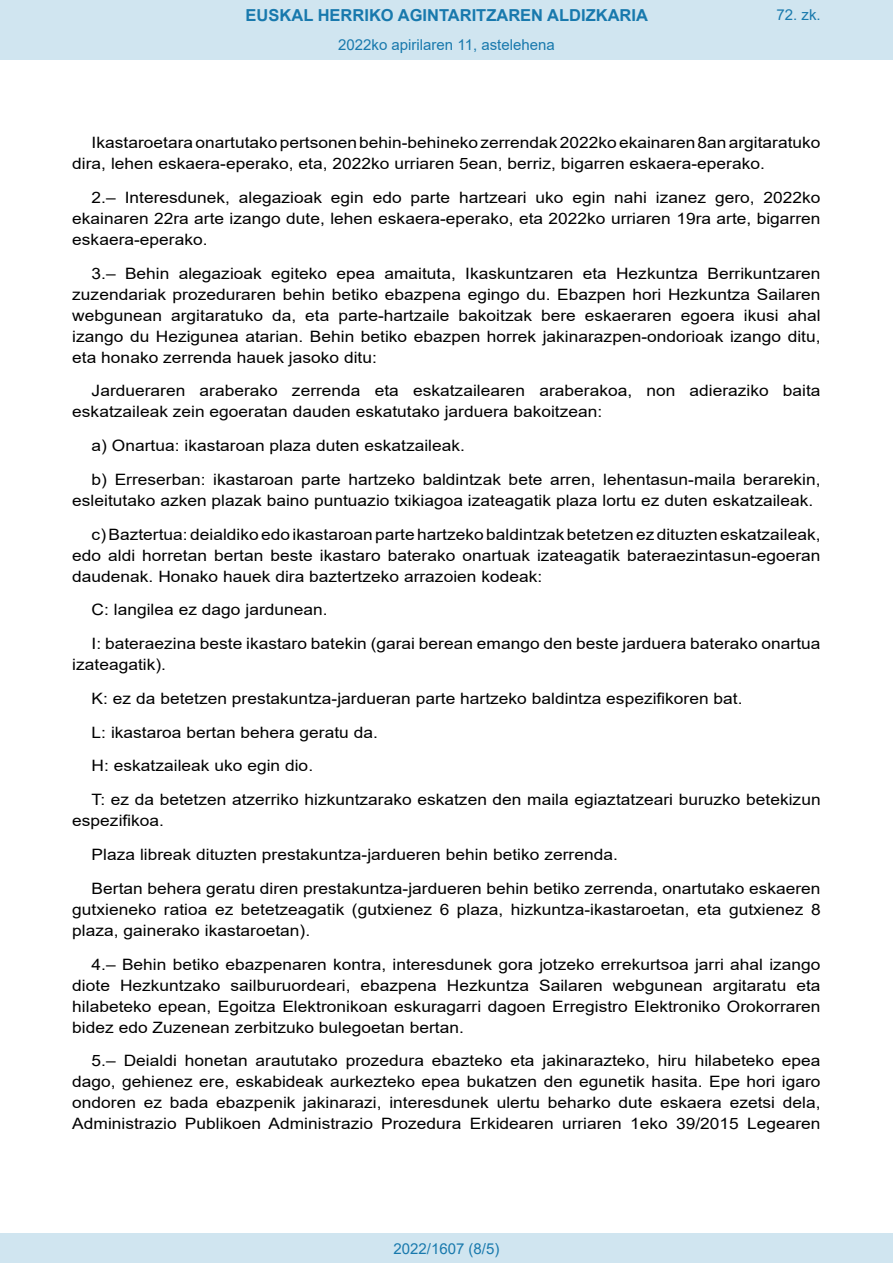
<style>
.page{position:relative;width:893px;height:1263px;background:#fff}
.page>*{position:absolute;margin:0;border:0;box-sizing:border-box;transform-origin:0 0}
.t1{font:700 16.5px "Arial";color:#1879ad}
.BOPVDetalle{font:15.6px/21px "Arial";color:#000;text-align:justify;scale:1.11 1}
.Paginacion_Centro{font:15px "Arial";color:#1879ad}
</style>
<div class="page">
<div style="left:0;top:0;width:893px;height:60px;background:#d0e5f0"></div>
<div style="left:0;top:1233px;width:893px;height:30px;background:#d0e5f0"></div>
<p class="t1" style="left:246px;top:3px;width:404px">EUSKAL HERRIKO AGINTARITZAREN ALDIZKARIA</p>
<p class="Paginacion_Centro" style="left:338px;top:35px;width:218px">2022ko apirilaren 11, astelehena</p>
<p class="Paginacion_Centro" style="left:776px;top:5px;width:46px">72. zk.</p>
<p class="BOPVDetalle" style="left:72px;top:132px;width:676px;text-indent:19px">Ikastaroetara onartutako pertsonen behin-behineko zerrendak 2022ko ekainaren 8an argitaratuko dira, lehen eskaera-eperako, eta, 2022ko urriaren 5ean, berriz, bigarren eskaera-eperako.</p>
<p class="BOPVDetalle" style="left:72px;top:187px;width:676px;text-indent:19px">2.– Interesdunek, alegazioak egin edo parte hartzeari uko egin nahi izanez gero, 2022ko ekainaren 22ra arte izango dute, lehen eskaera-eperako, eta 2022ko urriaren 19ra arte, bigarren eskaera-eperako.</p>
<p class="BOPVDetalle" style="left:72px;top:263px;width:676px;text-indent:19px">3.– Behin alegazioak egiteko epea amaituta, Ikaskuntzaren eta Hezkuntza Berrikuntzaren zuzendariak prozeduraren behin betiko ebazpena egingo du. Ebazpen hori Hezkuntza Sailaren webgunean argitaratuko da, eta parte-hartzaile bakoitzak bere eskaeraren egoera ikusi ahal izango du Hezigunea atarian. Behin betiko ebazpen horrek jakinarazpen-ondorioak izango ditu, eta honako zerrenda hauek jasoko ditu:</p>
<p class="BOPVDetalle" style="left:72px;top:380px;width:676px;text-indent:19px">Jardueraren araberako zerrenda eta eskatzailearen araberakoa, non adieraziko baita eskatzaileak zein egoeratan dauden eskatutako jarduera bakoitzean:</p>
<p class="BOPVDetalle" style="left:92px;top:435px;width:338px">a) Onartua: ikastaroan plaza duten eskatzaileak.</p>
<p class="BOPVDetalle" style="left:72px;top:469px;width:676px;text-indent:19px">b) Erreserban: ikastaroan parte hartzeko baldintzak bete arren, lehentasun-maila berarekin, esleitutako azken plazak baino puntuazio txikiagoa izateagatik plaza lortu ez duten eskatzaileak.</p>
<p class="BOPVDetalle" style="left:72px;top:524px;width:676px;text-indent:19px">c) Baztertua: deialdiko edo ikastaroan parte hartzeko baldintzak betetzen ez dituzten eskatzaileak, edo aldi horretan bertan beste ikastaro baterako onartuak izateagatik bateraezintasun-egoeran daudenak. Honako hauek dira baztertzeko arrazoien kodeak:</p>
<p class="BOPVDetalle" style="left:92px;top:599px;width:214px">C: langilea ez dago jardunean.</p>
<p class="BOPVDetalle" style="left:72px;top:633px;width:676px;text-indent:19px">I: bateraezina beste ikastaro batekin (garai berean emango den beste jarduera baterako onartua izateagatik).</p>
<p class="BOPVDetalle" style="left:92px;top:688px;width:588px">K: ez da betetzen prestakuntza-jardueran parte hartzeko baldintza espezifikoren bat.</p>
<p class="BOPVDetalle" style="left:92px;top:722px;width:259px">L: ikastaroa bertan behera geratu da.</p>
<p class="BOPVDetalle" style="left:92px;top:755px;width:201px">H: eskatzaileak uko egin dio.</p>
<p class="BOPVDetalle" style="left:72px;top:789px;width:676px;text-indent:19px">T: ez da betetzen atzerriko hizkuntzarako eskatzen den maila egiaztatzeari buruzko betekizun espezifikoa.</p>
<p class="BOPVDetalle" style="left:92px;top:844px;width:476px">Plaza libreak dituzten prestakuntza-jardueren behin betiko zerrenda.</p>
<p class="BOPVDetalle" style="left:72px;top:878px;width:676px;text-indent:19px">Bertan behera geratu diren prestakuntza-jardueren behin betiko zerrenda, onartutako eskaeren gutxieneko ratioa ez betetzeagatik (gutxienez 6 plaza, hizkuntza-ikastaroetan, eta gutxienez 8 plaza, gainerako ikastaroetan).</p>
<p class="BOPVDetalle" style="left:72px;top:953px;width:676px;text-indent:19px">4.– Behin betiko ebazpenaren kontra, interesdunek gora jotzeko errekurtsoa jarri ahal izango diote Hezkuntzako sailburuordeari, ebazpena Hezkuntza Sailaren webgunean argitaratu eta hilabeteko epean, Egoitza Elektronikoan eskuragarri dagoen Erregistro Elektroniko Orokorraren bidez edo Zuzenean zerbitzuko bulegoetan bertan.</p>
<p class="BOPVDetalle" style="left:72px;top:1050px;width:676px;text-indent:19px">5.– Deialdi honetan araututako prozedura ebazteko eta jakinarazteko, hiru hilabeteko epea dago, gehienez ere, eskabideak aurkezteko epea bukatzen den egunetik hasita. Epe hori igaro ondoren ez bada ebazpenik jakinarazi, interesdunek ulertu beharko dute eskaera ezetsi dela, Administrazio Publikoen Administrazio Prozedura Erkidearen urriaren 1eko 39/2015 Legearen</p>
<p class="Paginacion_Centro" style="left:393px;top:1238px;width:107px">2022/1607 (8/5)</p>
</div>
